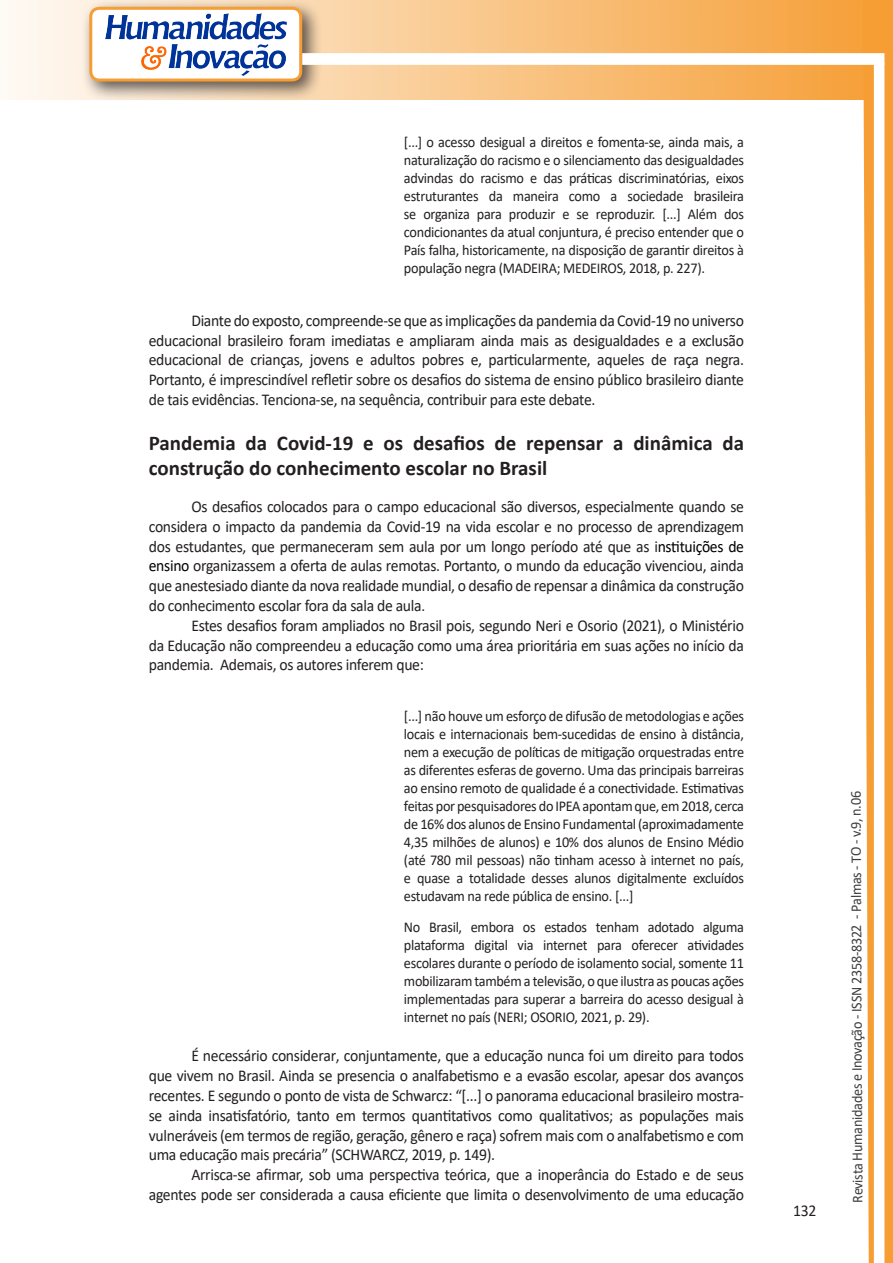
<style>
.page{position:relative;width:893px;height:1263px;background:#fff}
.page>*{position:absolute;margin:0;border:0;box-sizing:border-box;transform-origin:0 0}
.Titulo_2{font:700 21px/25.2px "Calibri";color:#231f20}
.texto{font:16.5px/19.8px "Calibri";letter-spacing:-.02em;color:#231f20;text-align:justify;scale:.95 1}
.citacao{font:15px/18px "Calibri";letter-spacing:-.02em;color:#231f20;text-align:justify;scale:.95 1}
.t1{font:15px "Calibri";letter-spacing:-.025em;color:#3e3e3f;scale:.95 1}
.s1{color:#000}
.s2{font-size:15.75px}
</style>
<div class="page">
<svg style="left:5px;top:0;width:858px;height:100px;background:#f9c484"></svg>
<div style="left:81px;top:0;width:241px;height:102px;background:#231f20;opacity:.75"></div>
<div style="left:91px;top:8px;width:210px;height:72px;background:#fff;border-radius:9px"></div>
<div style="left:89px;top:7px;width:213px;height:75px;border:3px solid #f69e34;border-radius:9px"></div>
<div style="left:302px;top:53px;width:582px;height:12px;background:#fff;border:2px solid #fff"></div>
<svg style="left:863px;top:0;width:30px;height:1263px"></svg>
<img style="left:105px;top:13px;width:181px;height:62px">
<p class="citacao" style="left:404px;top:133px;width:359px">[...] o acesso desigual a direitos e fomenta-se, ainda mais, a naturalização do racismo e o silenciamento das desigualdades advindas do racismo e das práticas discriminatórias, eixos estruturantes da maneira como a sociedade brasileira se organiza para produzir e se reproduzir. [...] Além dos condicionantes da atual conjuntura, é preciso entender que o País falha, historicamente, na disposição de garantir direitos à população negra (MADEIRA; MEDEIROS, 2018, p. 227).</p>
<p class="texto" style="left:149px;top:310px;width:628px;text-indent:43px">Diante do exposto, compreende-se que as implicações da pandemia da Covid-19 no universo educacional brasileiro foram imediatas e ampliaram ainda mais as desigualdades e a exclusão educacional de crianças, jovens e adultos pobres e, particularmente, aqueles de raça negra.<br>Portanto, é imprescindível refletir sobre os desafios do sistema de ensino público brasileiro diante de tais evidências. Tenciona-se, na sequência, contribuir para este debate.</p>
<p class="Titulo_2" style="left:149px;top:430px;width:597px">Pandemia da Covid-19 e os desafios de repensar a dinâmica da construção do conhecimento escolar no Brasil</p>
<p class="texto" style="left:149px;top:496px;width:628px;text-indent:43px">Os desafios colocados para o campo educacional são diversos, especialmente quando se considera o impacto da pandemia da Covid-19 na vida escolar e no processo de aprendizagem dos estudantes, que permaneceram sem aula por um longo período até que as i<span class="s1">nstituições de ensino</span> organizassem a oferta de aulas remotas. Portanto, o mundo da educação vivenciou, ainda que anestesiado diante da nova realidade mundial, o desafio de repensar a dinâmica da construção do conhecimento escolar fora da sala de aula<span class="s2">.</span></p>
<p class="texto" style="left:149px;top:615px;width:628px;text-indent:43px">Estes desafios foram ampliados no Brasil pois, segundo Neri e Osorio (2021), o Ministério da Educação não compreendeu a educação como uma área prioritária em suas ações no início da pandemia. Ademais, os autores inferem que:</p>
<p class="citacao" style="left:404px;top:706px;width:360px">[...] não houve um esforço de difusão de metodologias e ações locais e internacionais bem-sucedidas de ensino à distância, nem a execução de políticas de mitigação orquestradas entre as diferentes esferas de governo. Uma das principais barreiras ao ensino remoto de qualidade é a conectividade. Estimativas feitas por pesquisadores do IPEA apontam que, em 2018, cerca de 16% dos alunos de Ensino Fundamental (aproximadamente 4,35 milhões de alunos) e 10% dos alunos de Ensino Médio (até 780 mil pessoas) não tinham acesso à internet no país, e quase a totalidade desses alunos digitalmente excluídos estudavam na rede pública de ensino. [...]</p>
<p class="citacao" style="left:404px;top:917px;width:360px">No Brasil, embora os estados tenham adotado alguma plataforma digital via internet para oferecer atividades escolares durante o período de isolamento social, somente 11 mobilizaram também a televisão, o que ilustra as poucas ações implementadas para superar a barreira do acesso desigual à internet no país (NERI; OSORIO, 2021, p. 29).</p>
<p class="texto" style="left:149px;top:1045px;width:628px;text-indent:43px">É necessário considerar, conjuntamente, que a educação nunca foi um direito para todos que vivem no Brasil. Ainda se presencia o analfabetismo e a evasão escolar, apesar dos avanços recentes. E segundo o ponto de vista de Schwarcz: “[...] o panorama educacional brasileiro mostra&shy;se ainda insatisfatório, tanto em termos quantitativos como qualitativos; as populações mais vulneráveis (em termos de região, geração, gênero e raça) sofrem mais com o analfabetismo e com uma educação mais precária” (SCHWARCZ, 2019, p. 149).</p>
<p class="texto" style="left:149px;top:1164px;width:628px;text-align:right">Arrisca-se afirmar, sob uma perspectiva teórica, que a inoperância do Estado e de seus agentes pode ser considerada a causa eficiente que limita o desenvolvimento de uma educação</p>
<p class="texto" style="left:793px;top:1200px;width:26px">132</p>
<p class="t1" style="left:846px;top:1203px;width:435px;rotate:-90deg">Revista Humanidades e Inovação - ISSN 2358-8322 - Palmas - TO - v.9, n.06</p>
</div>
